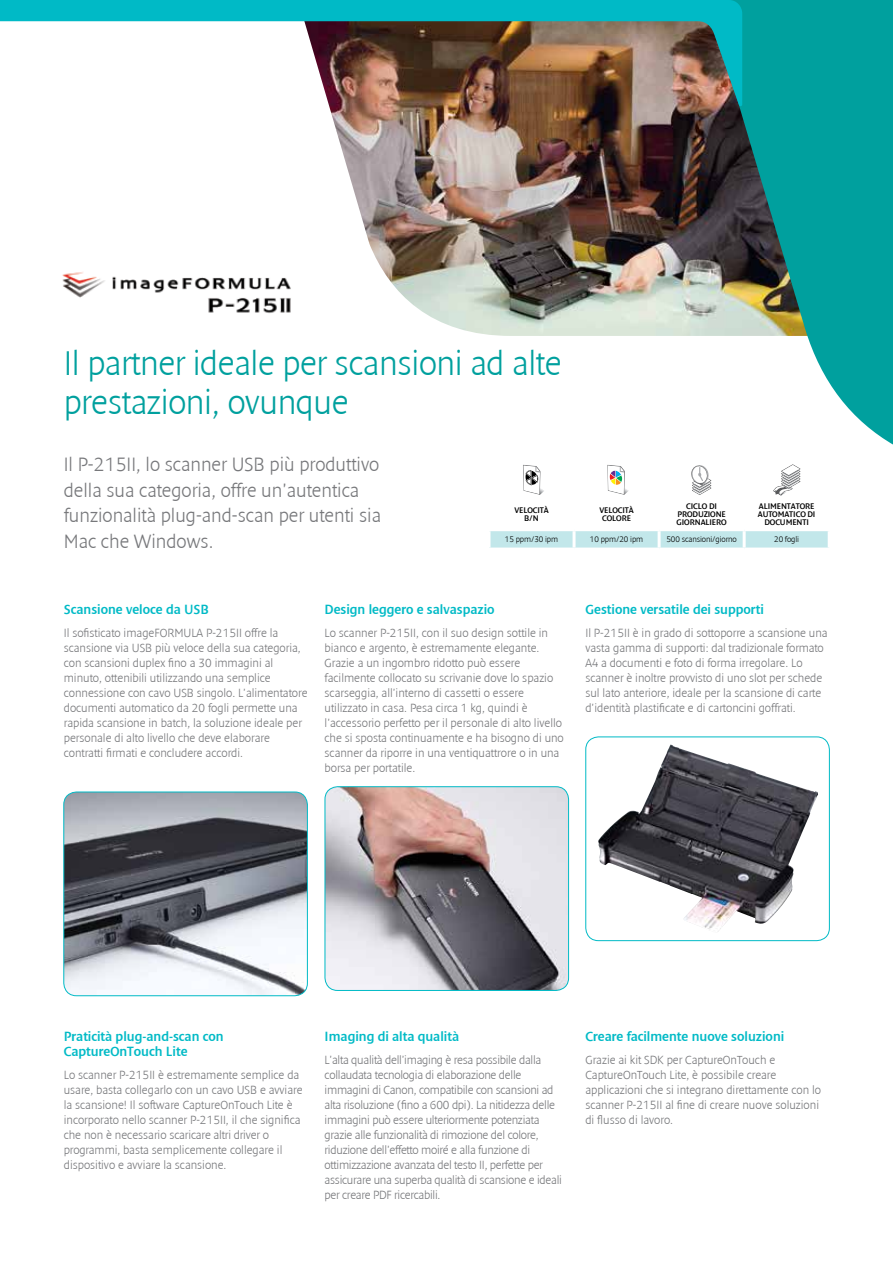
<style>
.page{position:relative;width:893px;height:1263px;background:#fff}
.page>*{position:absolute;margin:0;border:0;box-sizing:border-box;transform-origin:0 0}
.t1{font:300 34.5px/39px "Denda New";letter-spacing:-.01em;color:#00a09e}
.t2{font:300 19.5px/25.5px "Denda New";color:#77787b}
.t3{font:13.5px/15px "Denda New";color:#00bac6}
.t4{font:300 12px/15px "Denda New";color:#77787b}
.t5{font:300 12px/15px "Denda New";letter-spacing:-.02em;color:#77787b}
.t6{font:8.25px/8.2px "Denda New";letter-spacing:-.01em;color:#000;text-align:center}
.t7{font:300 8.25px "Denda New";letter-spacing:-.01em;color:#000}
</style>
<div class="page">
<img style="left:329px;top:106px;width:370px;height:230px">
<svg style="left:699px;top:0;width:194px;height:445px;fill:#00a09e"></svg>
<img style="left:0;top:0;width:742px;height:106px">
<img style="left:62px;top:272px;width:229px;height:41px">
<img style="left:64px;top:792px;width:243px;height:204px">
<div style="left:63px;top:792px;width:245px;height:204px;border:1px solid #00bac6;border-radius:13px"></div>
<img style="left:325px;top:787px;width:244px;height:203px">
<div style="left:325px;top:786px;width:244px;height:205px;border:1px solid #00bac6;border-radius:13px"></div>
<img style="left:598px;top:744px;width:157px;height:188px">
<div style="left:585px;top:736px;width:245px;height:205px;border:1px solid #00bac6;border-radius:13px"></div>
<svg style="left:490px;top:531px;width:338px;height:16px;background:#c3e7ea"></svg>
<hr style="left:573px;top:531px;width:3px;height:16px;background:#fff">
<hr style="left:658px;top:531px;width:3px;height:16px;background:#fff">
<hr style="left:743px;top:531px;width:3px;height:16px;background:#fff">
<svg style="left:607px;top:465px;width:22px;height:30px"></svg>
<svg style="left:691px;top:465px;width:20px;height:30px"></svg>
<svg style="left:773px;top:464px;width:27px;height:31px"></svg>
<svg style="left:523px;top:465px;width:21px;height:30px"></svg>
<h1 class="t1" style="left:64px;top:345px;width:499px">Il partner ideale per scansioni ad alte prestazioni, ovunque</h1>
<h2 class="t2" style="left:64px;top:452px;width:319px">Il P-215II, lo scanner USB più produttivo della sua categoria, offre un'autentica funzionalità plug-and-scan per utenti sia Mac che Windows.</h2>
<p class="t6" style="left:514px;top:506px;width:36px">VELOCITÀ<br>B/N</p>
<p class="t6" style="left:599px;top:506px;width:36px">VELOCITÀ<br>COLORE</p>
<p class="t6" style="left:677px;top:502px;width:52px">CICLO DI<br>PRODUZIONE<br>GIORNALIERO</p>
<p class="t6" style="left:758px;top:502px;width:59px">ALIMENTATORE<br>AUTOMATICO DI<br>DOCUMENTI</p>
<p class="t7" style="left:505px;top:535px;width:55px">15 ppm/30 ipm</p>
<p class="t7" style="left:590px;top:535px;width:55px">10 ppm/20 ipm</p>
<p class="t7" style="left:666px;top:535px;width:72px">500 scansioni/giorno</p>
<p class="t7" style="left:774px;top:535px;width:27px">20 fogli</p>
<p class="t3" style="left:64px;top:602px;width:147px">Scansione veloce da USB</p>
<p class="t4" style="left:64px;top:626px;width:245px">Il sofisticato imageFORMULA P-215II offre la scansione via USB più veloce della sua categoria, con scansioni duplex fino a 30 immagini al minuto, ottenibili utilizzando una semplice connessione con cavo USB singolo. L'alimentatore documenti automatico da 20 fogli permette una rapida scansione in batch, la soluzione ideale per personale di alto livello che deve elaborare contratti firmati e concludere accordi.</p>
<p class="t3" style="left:325px;top:602px;width:172px">Design leggero e salvaspazio</p>
<p class="t4" style="left:325px;top:626px;width:241px">Lo scanner P-215II, con il suo design sottile in bianco e argento, è estremamente elegante.<br>Grazie a un ingombro ridotto può essere facilmente collocato su scrivanie dove lo spazio scarseggia, all'interno di cassetti o essere utilizzato in casa. Pesa circa 1 kg, quindi è l'accessorio perfetto per il personale di alto livello che si sposta continuamente e ha bisogno di uno scanner da riporre in una ventiquattrore o in una borsa per portatile.</p>
<p class="t3" style="left:585px;top:602px;width:180px">Gestione versatile dei supporti</p>
<p class="t4" style="left:585px;top:626px;width:244px">Il P-215II è in grado di sottoporre a scansione una vasta gamma di supporti: dal tradizionale formato A4 a documenti e foto di forma irregolare. Lo scanner è inoltre provvisto di uno slot per schede sul lato anteriore, ideale per la scansione di carte d'identità plastificate e di cartoncini goffrati.</p>
<p class="t3" style="left:64px;top:1028px;width:161px">Praticità plug-and-scan con<br>CaptureOnTouch Lite</p>
<p class="t4" style="left:64px;top:1067px;width:240px">Lo scanner P-215II è estremamente semplice da usare, basta collegarlo con un cavo USB e avviare la scansione! Il software CaptureOnTouch Lite è incorporato nello scanner P-215II, il che significa che non è necessario scaricare altri driver o programmi, basta semplicemente collegare il dispositivo e avviare la scansione.</p>
<p class="t3" style="left:325px;top:1028px;width:136px">Imaging di alta qualità</p>
<p class="t5" style="left:325px;top:1052px;width:239px">L'alta qualità dell'imaging è resa possibile dalla collaudata tecnologia di elaborazione delle immagini di Canon, compatibile con scansioni ad alta risoluzione (fino a 600 dpi). La nitidezza delle immagini può essere ulteriormente potenziata grazie alle funzionalità di rimozione del colore, riduzione dell'effetto moiré e alla funzione di ottimizzazione avanzata del testo II, perfette per assicurare una superba qualità di scansione e ideali per creare PDF ricercabili.</p>
<p class="t3" style="left:585px;top:1028px;width:200px">Creare facilmente nuove soluzioni</p>
<p class="t4" style="left:585px;top:1052px;width:237px">Grazie ai kit SDK per CaptureOnTouch e CaptureOnTouch Lite, è possibile creare applicazioni che si integrano direttamente con lo scanner P-215II al fine di creare nuove soluzioni di flusso di lavoro.</p>
</div>
